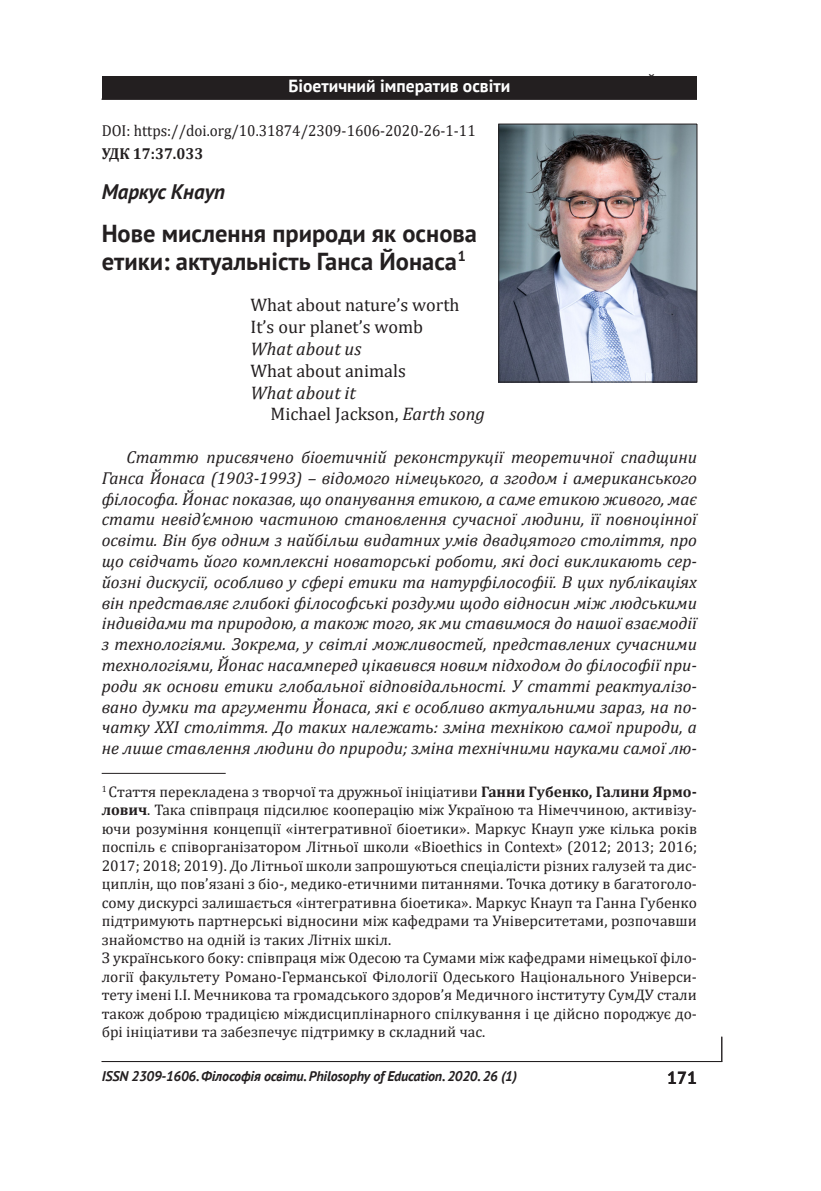
<style>
.page{position:relative;width:821px;height:1191px;background:#fff}
.page>*{position:absolute;margin:0;border:0;box-sizing:border-box;transform-origin:0 0}
.t1{font:700 24.5px/28px "PT Sans";color:#231f20}
.t2{font:italic 700 21px "PT Sans";color:#231f20}
.t3{font:18.2px/21.9px "Cambria";color:#231f20}
.t4{font:italic 18.2px/21.9px "Cambria";color:#231f20}
.t5{font:700 17.5px "PT Sans";color:#fff}
.t6{font:700 17.5px "PT Sans";color:#231f20}
.t7{font:italic 17.32px/20.8px "Cambria";color:#231f20;text-align:justify}
.t8{font:15.92px "Cambria";color:#231f20;scale:.95 1}
.t9{font:700 15.92px "Cambria";color:#231f20;scale:.95 1}
.t10{font:15.4px/18.6px "Cambria";color:#231f20}
.t11{font:italic 700 14px "PT Sans";letter-spacing:-.01em;color:#231f20}
.s1{font-style:normal}
.s2{font-weight:700}
</style>
<div class="page">
<hr style="left:102px;top:99px;width:620px;height:1px;background:#231f20">
<hr style="left:102px;top:1061px;width:620px;height:1px;background:#231f20">
<svg style="left:721px;top:1036px;width:1px;height:25px"></svg>
<hr style="left:102px;top:773px;width:124px;height:1px;background:#231f20">
<div style="left:102px;top:76px;width:595px;height:22px;background:#231f20"></div>
<img style="left:501px;top:126px;width:194px;height:254px">
<div style="left:499px;top:124px;width:198px;height:258px;border:1px solid #231f20"></div>
<div style="left:697px;top:65px;width:39px;height:59px;background:#fff"></div>
<p class="t5" style="left:289px;top:74px;width:223px">Біоетичний імператив освіти</p>
<p class="t8" style="left:102px;top:122px;width:395px">DOI: https://doi.org/10.31874/2309-1606-2020-26-1-11</p>
<p class="t9" style="left:102px;top:142px;width:109px">УДК 17:37.033</p>
<h2 class="t2" style="left:102px;top:177px;width:125px">Маркус Кнауп</h2>
<h1 class="t1" style="left:102px;top:218px;width:377px">Нове мислення природи як основа етики: актуальність Ганса Йонаса<sup>1</sup></h1>
<p class="t3" style="left:251px;top:294px;width:211px">What about nature’s worth<br>It’s our planet’s womb</p>
<p class="t4" style="left:251px;top:337px;width:112px">What about us</p>
<p class="t3" style="left:251px;top:359px;width:157px">What about animals</p>
<p class="t4" style="left:271px;top:381px;width:216px;text-indent:-20px">What about it<br><span class="s1">Michael Jackson,</span> Earth song</p>
<p class="t7" style="left:102px;top:446px;width:597px;text-indent:25px">Статтю присвячено біоетичній реконструкції теоретичної спадщини Ганса Йонаса (1903-1993) – відомого німецького, а згодом і американського філософа. Йонас показав, що опанування етикою, а саме етикою живого, має стати невід’ємною частиною становлення сучасної людини, її повноцінної освіти. Він був одним з найбільш видатних умів двадцятого століття, про що свідчать його комплексні новаторські роботи, які досі викликають сер&shy;йозні дискусії, особливо у сфері етики та натурфілософії. В цих публікаціях він представляє глибокі філософські роздуми щодо відносин між людськими індивідами та природою, а також того, як ми ставимося до нашої взаємодії з технологіями. Зокрема, у світлі можливостей, представлених сучасними технологіями, Йонас насамперед цікавився новим підходом до філософії при&shy;роди як основи етики глобальної відповідальності. У статті реактуалізо&shy;вано думки та аргументи Йонаса, які є особливо актуальними зараз, на по&shy;чатку ХХІ століття. До таких належать: зміна технікою самої природи, а не лише ставлення людини до природи; зміна технічними науками самої лю-</p>
<p class="t10" style="left:102px;top:782px;width:597px"><sup>1</sup> Стаття перекладена з творчої та дружньої ініціативи <span class="s2">Ганни Губенко, Галини Ярмо&shy;лович</span>. Така співпраця підсилює кооперацію між Україною та Німеччиною, активізу&shy;ючи розуміння концепції «інтегративної біоетики». Маркус Кнауп уже кілька років поспіль є співорганізатором Літньої школи «Bioethics in Context» (2012; 2013; 2016; 2017; 2018; 2019). До Літньої школи запрошуються спеціалісти різних галузей та дис&shy;циплін, що пов’язані з біо-, медико-етичними питаннями. Точка дотику в багатоголо&shy;сому дискурсі залишається «інтегративна біоетика». Маркус Кнауп та Ганна Губенко підтримують партнерські відносини між кафедрами та Університетами, розпочавши знайомство на одній із таких Літніх шкіл.<br>З українського боку: співпраця між Одесою та Сумами між кафедрами німецької філо&shy;логії факультету Романо-Германської Філології Одеського Національного Універси&shy;тету імені І.І. Мечникова та громадського здоров’я Медичного інституту СумДУ стали також доброю традицією міждисциплінарного спілкування і це дійсно породжує до&shy;брі ініціативи та забезпечує підтримку в складний час.</p>
<p class="t11" style="left:102px;top:1067px;width:417px">ISSN 2309-1606. Філософія освіти. Philosophy of Education. 2020. 26 (1)</p>
<p class="t6" style="left:667px;top:1066px;width:31px">171</p>
</div>
